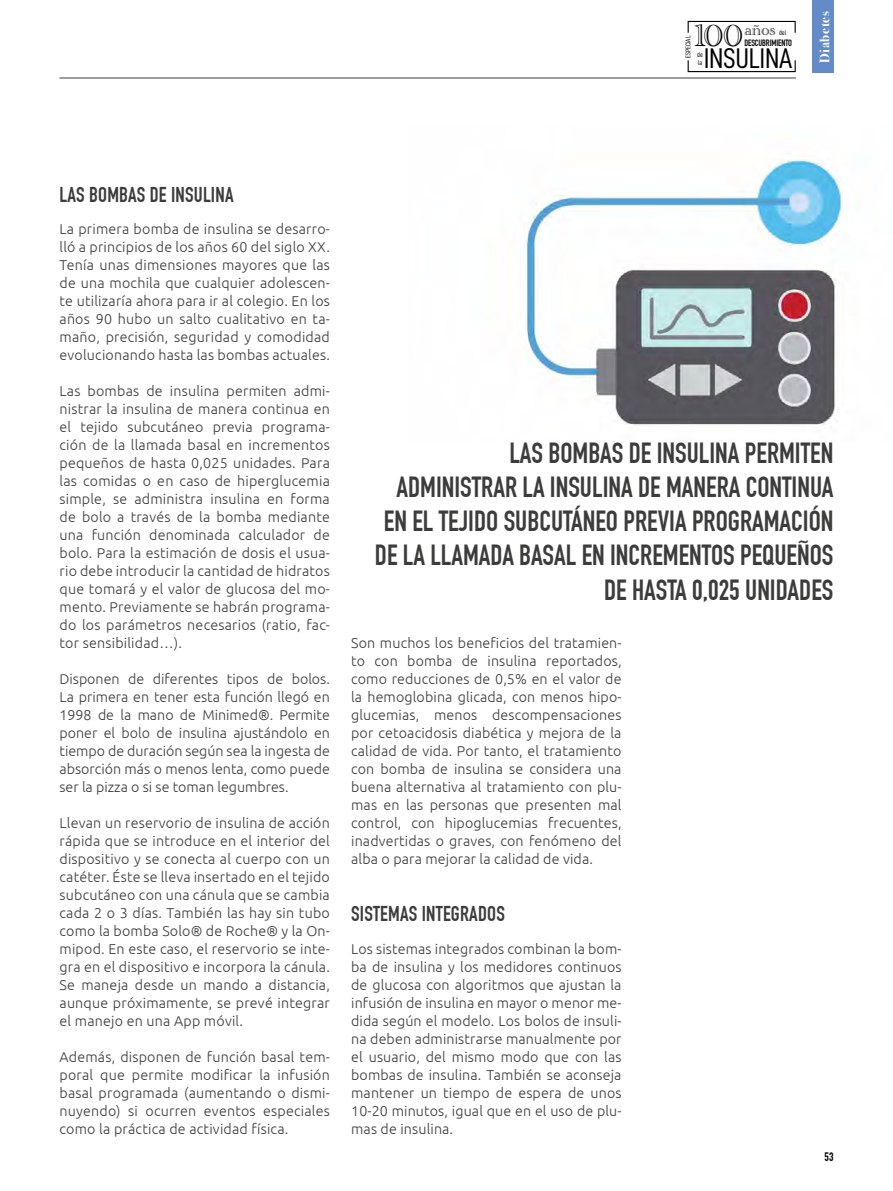
<style>
.page{position:relative;width:893px;height:1191px;background:#fff}
.page>*{position:absolute;margin:0;border:0;box-sizing:border-box;transform-origin:0 0}
.t1{font:31.8px "Academy Engraved Let Plain";color:#000}
.t2{font:28.5px/34.2px "DIN Engschrift Std";color:#3c3c3b;text-align:right}
.t3{font:28.5px "D DIN Condensed";letter-spacing:-.01em;color:#000}
.t4{font:21px "DIN Engschrift Std";letter-spacing:.01em;color:#3c3c3b}
.t5{font:16.65px "Academy Engraved Let Plain";color:#000}
.t6{font:300 14.25px/18px "Ubuntu";letter-spacing:.015em;color:#3c3c3b;text-align:justify}
.t7{font:700 13.5px "Bodoni Svty Two ITCTT";letter-spacing:.04em;color:#fff}
.t8{font:12px "DIN Engschrift Std";color:#000}
.t9{font:9px "DIN Engschrift Std";letter-spacing:-.01em;color:#000}
.t10{font:6.9px/8.2px "D DIN Condensed";color:#000}
</style>
<div class="page">
<div style="left:812px;top:0;width:21px;height:72px;background:#628bc7"></div>
<svg style="left:687px;top:20px;width:109px;height:53px"></svg>
<hr style="left:60px;top:78px;width:736px;height:1px;background:#3c3c3b">
<img style="left:524px;top:153px;width:319px;height:272px">
<h1 class="t1" style="left:694px;top:11px;width:51px">100</h1>
<p class="t5" style="left:744px;top:18px;width:33px">años</p>
<p class="t10" style="left:779px;top:29px;width:9px">del</p>
<p class="t9" style="left:744px;top:37px;width:49px">DESCUBRIMIENTO</p>
<p class="t10" style="left:684px;top:58px;width:24px;rotate:-90deg">ESPECIAL</p>
<p class="t10" style="left:697px;top:50px;width:7px">de la</p>
<h2 class="t3" style="left:704px;top:43px;width:90px">INSULINA</h2>
<p class="t7" style="left:813px;top:63px;width:53px;rotate:-90deg">Diabetes</p>
<h3 class="t4" style="left:60px;top:182px;width:176px">LAS BOMBAS DE INSULINA</h3>
<p class="t6" style="left:60px;top:220px;width:272px">La primera bomba de insulina se desarro&shy;lló a principios de los años 60 del siglo XX.<br>Tenía unas dimensiones mayores que las de una mochila que cualquier adolescen&shy;te utilizaría ahora para ir al colegio. En los años 90 hubo un salto cualitativo en ta&shy;maño, precisión, seguridad y comodidad evolucionando hasta las bombas actuales.</p>
<p class="t6" style="left:60px;top:382px;width:272px">Las bombas de insulina permiten admi&shy;nistrar la insulina de manera continua en el tejido subcutáneo previa programa&shy;ción de la llamada basal en incrementos pequeños de hasta 0,025 unidades. Para las comidas o en caso de hiperglucemia simple, se administra insulina en forma de bolo a través de la bomba mediante una función denominada calculador de bolo. Para la estimación de dosis el usua&shy;rio debe introducir la cantidad de hidratos que tomará y el valor de glucosa del mo&shy;mento. Previamente se habrán programa&shy;do los parámetros necesarios (ratio, fac&shy;tor sensibilidad…).</p>
<p class="t6" style="left:60px;top:670px;width:272px">Disponen de diferentes tipos de bolos.<br>La primera en tener esta función llegó en 1998 de la mano de Minimed®. Permite poner el bolo de insulina ajustándolo en tiempo de duración según sea la ingesta de absorción más o menos lenta, como puede ser la pizza o si se toman legumbres.</p>
<p class="t6" style="left:60px;top:813px;width:272px">Llevan un reservorio de insulina de acción rápida que se introduce en el interior del dispositivo y se conecta al cuerpo con un catéter. Éste se lleva insertado en el tejido subcutáneo con una cánula que se cambia cada 2 o 3 días. También las hay sin tubo como la bomba Solo® de Roche® y la On&shy;mipod. En este caso, el reservorio se inte&shy;gra en el dispositivo e incorpora la cánula.<br>Se maneja desde un mando a distancia, aunque próximamente, se prevé integrar el manejo en una App móvil.</p>
<p class="t6" style="left:60px;top:1047px;width:272px">Además, disponen de función basal tem&shy;poral que permite modificar la infusión basal programada (aumentando o dismi&shy;nuyendo) si ocurren eventos especiales como la práctica de actividad física.</p>
<h2 class="t2" style="left:375px;top:436px;width:460px">LAS BOMBAS DE INSULINA PERMITEN<br>ADMINISTRAR LA INSULINA DE MANERA CONTINUA EN EL TEJIDO SUBCUTÁNEO PREVIA PROGRAMACIÓN DE LA LLAMADA BASAL EN INCREMENTOS PEQUEÑOS DE HASTA 0,025 UNIDADES</h2>
<p class="t6" style="left:351px;top:633px;width:272px">Son muchos los beneficios del tratamien&shy;to con bomba de insulina reportados, como reducciones de 0,5% en el valor de la hemoglobina glicada, con menos hipo&shy;glucemias, menos descompensaciones por cetoacidosis diabética y mejora de la calidad de vida. Por tanto, el tratamiento con bomba de insulina se considera una buena alternativa al tratamiento con plu&shy;mas en las personas que presenten mal control, con hipoglucemias frecuentes, inadvertidas o graves, con fenómeno del alba o para mejorar la calidad de vida.</p>
<h3 class="t4" style="left:351px;top:901px;width:155px">SISTEMAS INTEGRADOS</h3>
<p class="t6" style="left:351px;top:940px;width:272px">Los sistemas integrados combinan la bom&shy;ba de insulina y los medidores continuos de glucosa con algoritmos que ajustan la infusión de insulina en mayor o menor me&shy;dida según el modelo. Los bolos de insuli&shy;na deben administrarse manualmente por el usuario, del mismo modo que con las bombas de insulina. También se aconseja mantener un tiempo de espera de unos 10-20 minutos, igual que en el uso de plu&shy;mas de insulina.</p>
<p class="t8" style="left:824px;top:1149px;width:10px">53</p>
</div>
